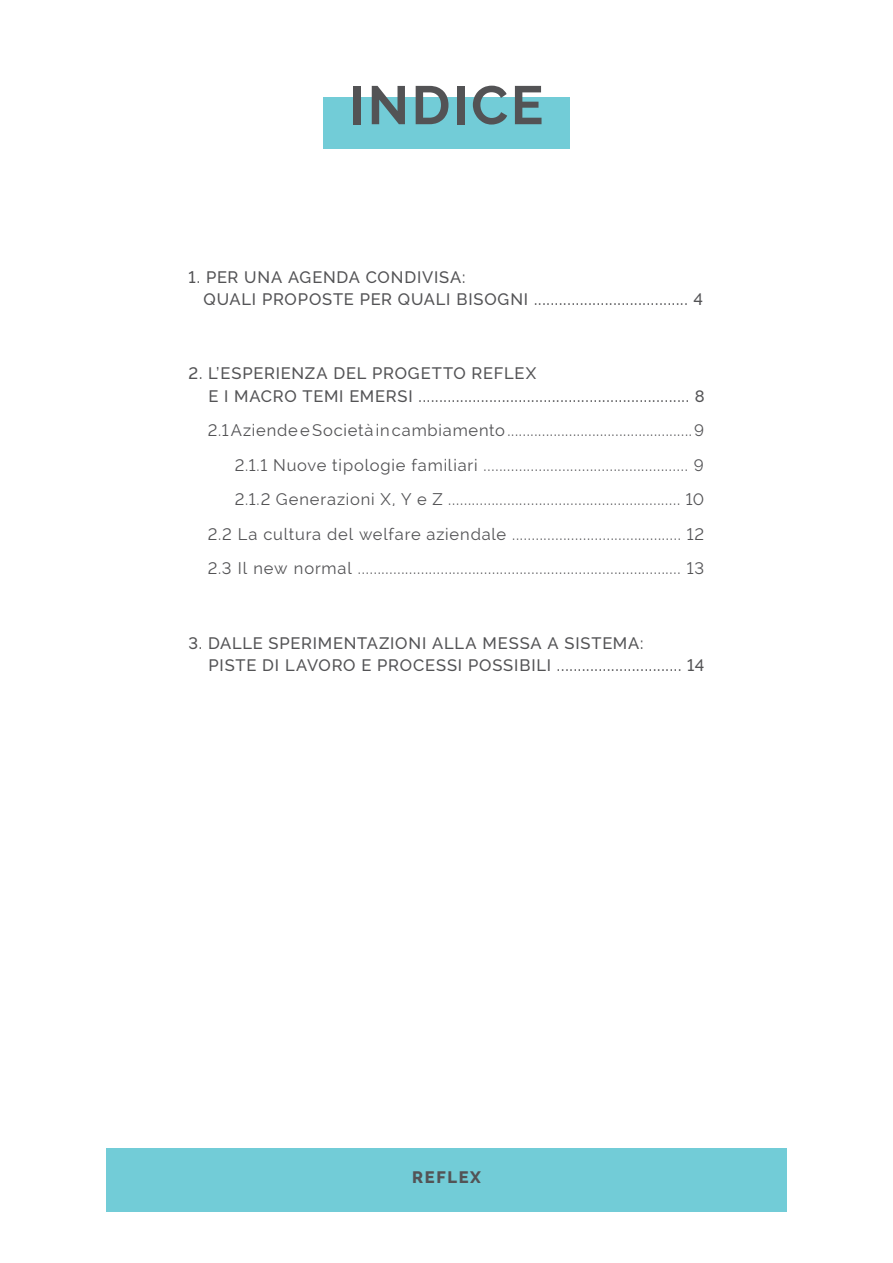
<style>
.page{position:relative;width:893px;height:1263px;background:#fff}
.page>*{position:absolute;margin:0;border:0;box-sizing:border-box;transform-origin:0 0}
.TITOLO{font:700 54px "Raleway";letter-spacing:.05em;color:#535355}
.t1{font:16.5px "Raleway";letter-spacing:.05em;color:#535355}
.t2{font:500 16.5px "Raleway";letter-spacing:.045em;color:#535355}
.t3{font:800 16.5px "Raleway";letter-spacing:.1em;color:#535355}
</style>
<div class="page">
<div style="left:106px;top:1148px;width:681px;height:64px;background:#72ccd7"></div>
<div style="left:323px;top:97px;width:247px;height:51px;background:#72ccd7"></div>
<p class="TITOLO" style="left:350px;top:74px;width:195px">INDICE</p>
<p class="t2" style="left:189px;top:267px;width:278px">1. PER UNA AGENDA CONDIVISA:</p>
<p class="t2" style="left:204px;top:290px;width:501px">QUALI PROPOSTE PER QUALI BISOGNI ..................................... 4</p>
<p class="t2" style="left:189px;top:364px;width:349px">2. L’ESPERIENZA DEL PROGETTO REFLEX</p>
<p class="t2" style="left:208px;top:386px;width:498px">E I MACRO TEMI EMERSI ................................................................. 8</p>
<p class="t1" style="left:208px;top:421px;width:498px">2.1 Aziende e Società in cambiamento ................................................ 9</p>
<p class="t1" style="left:235px;top:455px;width:470px">2.1.1 Nuove tipologie familiari .................................................... 9</p>
<p class="t1" style="left:235px;top:490px;width:471px">2.1.2 Generazioni X, Y e Z ........................................................... 10</p>
<p class="t1" style="left:208px;top:524px;width:498px">2.2 La cultura del welfare aziendale ........................................... 12</p>
<p class="t1" style="left:208px;top:559px;width:498px">2.3 Il new normal .................................................................................. 13</p>
<p class="t2" style="left:189px;top:633px;width:456px">3. DALLE SPERIMENTAZIONI ALLA MESSA A SISTEMA:</p>
<p class="t2" style="left:209px;top:656px;width:497px">PISTE DI LAVORO E PROCESSI POSSIBILI .............................. 14</p>
<p class="t3" style="left:412px;top:1167px;width:70px">REFLEX</p>
</div>
